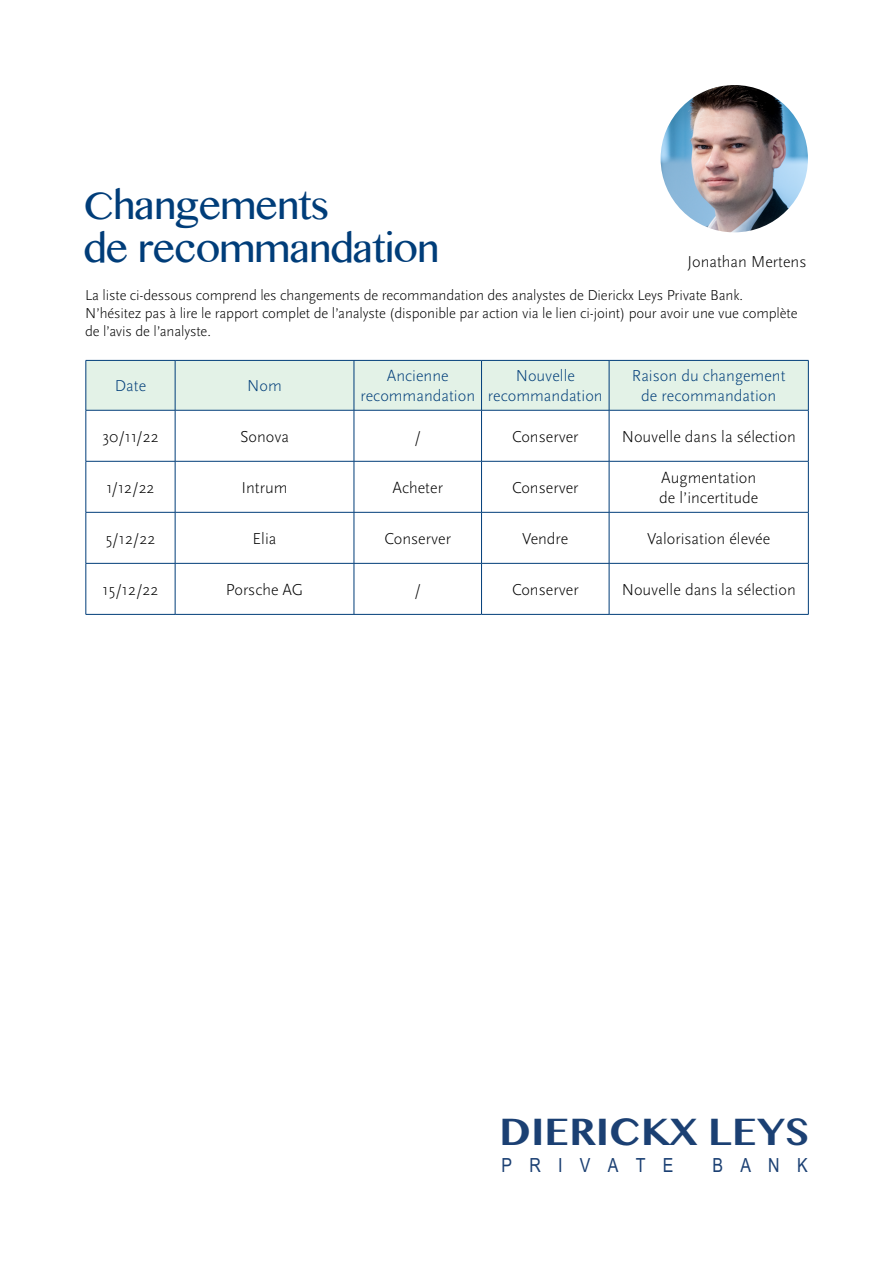
<style>
.page{position:relative;width:893px;height:1263px;background:#fff}
.page>*{position:absolute;margin:0;border:0;box-sizing:border-box;transform-origin:0 0}
.t1{font:39px/43.5px "Malayalam MN";letter-spacing:-.02em;color:#003d79}
.t2{font:700 37.8px "Malayalam MN";color:#1b4073}
.t3{font:19.5px "Arial Narrow";letter-spacing:.89em;color:#1b4073}
.t4{font:300 16.5px/19.8px "Scala Sans Pro";color:#000}
.t5{font:300 16.5px/19.8px "Scala Sans Pro";color:#003d79;text-align:center}
.t6{font:300 15px/18px "Scala Sans Pro";letter-spacing:-.01em;color:#000}
</style>
<div class="page">
<img style="left:661px;top:85px;width:147px;height:147px;border-radius:74px">
<div style="left:87px;top:361px;width:721px;height:49px;background:#e3f2e7"></div>
<svg style="left:87px;top:411px;width:721px;height:203px"></svg>
<hr style="left:86px;top:410px;width:89px;height:1px;background:#003d79">
<hr style="left:86px;top:410px;width:1px;height:51px;background:#003d79">
<hr style="left:175px;top:410px;width:179px;height:1px;background:#003d79">
<hr style="left:175px;top:410px;width:1px;height:51px;background:#003d79">
<hr style="left:354px;top:410px;width:127px;height:1px;background:#003d79">
<hr style="left:354px;top:410px;width:1px;height:51px;background:#003d79">
<hr style="left:481px;top:410px;width:128px;height:1px;background:#003d79">
<hr style="left:481px;top:410px;width:1px;height:51px;background:#003d79">
<hr style="left:609px;top:410px;width:199px;height:1px;background:#003d79">
<hr style="left:609px;top:410px;width:1px;height:51px;background:#003d79">
<hr style="left:808px;top:410px;width:1px;height:51px;background:#003d79">
<hr style="left:86px;top:461px;width:89px;height:1px;background:#003d79">
<hr style="left:86px;top:461px;width:1px;height:51px;background:#003d79">
<hr style="left:175px;top:461px;width:179px;height:1px;background:#003d79">
<hr style="left:175px;top:461px;width:1px;height:51px;background:#003d79">
<hr style="left:354px;top:461px;width:127px;height:1px;background:#003d79">
<hr style="left:354px;top:461px;width:1px;height:51px;background:#003d79">
<hr style="left:481px;top:461px;width:128px;height:1px;background:#003d79">
<hr style="left:481px;top:461px;width:1px;height:51px;background:#003d79">
<hr style="left:609px;top:461px;width:199px;height:1px;background:#003d79">
<hr style="left:609px;top:461px;width:1px;height:51px;background:#003d79">
<hr style="left:808px;top:461px;width:1px;height:51px;background:#003d79">
<hr style="left:86px;top:512px;width:89px;height:1px;background:#003d79">
<hr style="left:86px;top:512px;width:1px;height:51px;background:#003d79">
<hr style="left:175px;top:512px;width:179px;height:1px;background:#003d79">
<hr style="left:175px;top:512px;width:1px;height:51px;background:#003d79">
<hr style="left:354px;top:512px;width:127px;height:1px;background:#003d79">
<hr style="left:354px;top:512px;width:1px;height:51px;background:#003d79">
<hr style="left:481px;top:512px;width:128px;height:1px;background:#003d79">
<hr style="left:481px;top:512px;width:1px;height:51px;background:#003d79">
<hr style="left:609px;top:512px;width:199px;height:1px;background:#003d79">
<hr style="left:609px;top:512px;width:1px;height:51px;background:#003d79">
<hr style="left:808px;top:512px;width:1px;height:51px;background:#003d79">
<hr style="left:86px;top:563px;width:89px;height:1px;background:#003d79">
<hr style="left:86px;top:563px;width:1px;height:51px;background:#003d79">
<hr style="left:175px;top:563px;width:179px;height:1px;background:#003d79">
<hr style="left:175px;top:563px;width:1px;height:51px;background:#003d79">
<hr style="left:354px;top:563px;width:127px;height:1px;background:#003d79">
<hr style="left:354px;top:563px;width:1px;height:51px;background:#003d79">
<hr style="left:481px;top:563px;width:128px;height:1px;background:#003d79">
<hr style="left:481px;top:563px;width:1px;height:51px;background:#003d79">
<hr style="left:609px;top:563px;width:199px;height:1px;background:#003d79">
<hr style="left:609px;top:563px;width:1px;height:51px;background:#003d79">
<hr style="left:808px;top:563px;width:1px;height:51px;background:#003d79">
<hr style="left:86px;top:614px;width:89px;height:1px;background:#003d79">
<hr style="left:175px;top:614px;width:179px;height:1px;background:#003d79">
<hr style="left:354px;top:614px;width:127px;height:1px;background:#003d79">
<hr style="left:481px;top:614px;width:128px;height:1px;background:#003d79">
<hr style="left:609px;top:614px;width:199px;height:1px;background:#003d79">
<hr style="left:86px;top:360px;width:89px;height:1px;background:#003d79">
<hr style="left:86px;top:361px;width:1px;height:49px;background:#003d79">
<hr style="left:175px;top:360px;width:179px;height:1px;background:#003d79">
<hr style="left:175px;top:361px;width:1px;height:49px;background:#003d79">
<hr style="left:354px;top:360px;width:127px;height:1px;background:#003d79">
<hr style="left:354px;top:361px;width:1px;height:49px;background:#003d79">
<hr style="left:481px;top:360px;width:128px;height:1px;background:#003d79">
<hr style="left:481px;top:361px;width:1px;height:49px;background:#003d79">
<hr style="left:609px;top:360px;width:199px;height:1px;background:#003d79">
<hr style="left:609px;top:361px;width:1px;height:49px;background:#003d79">
<hr style="left:808px;top:361px;width:1px;height:49px;background:#003d79">
<h1 class="t1" style="left:83px;top:185px;width:357px">Changements<br>de recommandation</h1>
<p class="t4" style="left:687px;top:252px;width:121px">Jonathan Mertens</p>
<p class="t6" style="left:85px;top:286px;width:714px">La liste ci-dessous comprend les changements de recommandation des analystes de Dierickx Leys Private Bank.<br>N’hésitez pas à lire le rapport complet de l’analyste (disponible par action via le lien ci-joint) pour avoir une vue complète de l’avis de l’analyste.</p>
<p class="t5" style="left:115px;top:376px;width:33px">Date</p>
<p class="t5" style="left:247px;top:376px;width:36px">Nom</p>
<p class="t5" style="left:360px;top:366px;width:116px">Ancienne recommandation</p>
<p class="t5" style="left:488px;top:366px;width:116px">Nouvelle recommandation</p>
<p class="t5" style="left:632px;top:366px;width:155px">Raison du changement de recommandation</p>
<p class="t4" style="left:102px;top:427px;width:58px">30/11/22</p>
<p class="t4" style="left:240px;top:427px;width:50px">Sonova</p>
<p class="t4" style="left:414px;top:427px;width:8px">/</p>
<p class="t4" style="left:512px;top:427px;width:68px">Conserver</p>
<p class="t4" style="left:622px;top:427px;width:176px">Nouvelle dans la sélection</p>
<p class="t4" style="left:106px;top:478px;width:50px">1/12/22</p>
<p class="t4" style="left:241px;top:478px;width:48px">Intrum</p>
<p class="t4" style="left:392px;top:478px;width:52px">Acheter</p>
<p class="t4" style="left:512px;top:478px;width:68px">Conserver</p>
<p class="t4" style="left:659px;top:468px;width:101px">Augmentation de l’incertitude</p>
<p class="t4" style="left:106px;top:529px;width:51px">5/12/22</p>
<p class="t4" style="left:253px;top:529px;width:25px">Elia</p>
<p class="t4" style="left:384px;top:529px;width:68px">Conserver</p>
<p class="t4" style="left:522px;top:529px;width:48px">Vendre</p>
<p class="t4" style="left:647px;top:529px;width:125px">Valorisation élevée</p>
<p class="t4" style="left:103px;top:580px;width:57px">15/12/22</p>
<p class="t4" style="left:226px;top:580px;width:79px">Porsche AG</p>
<p class="t4" style="left:414px;top:580px;width:8px">/</p>
<p class="t4" style="left:512px;top:580px;width:68px">Conserver</p>
<p class="t4" style="left:622px;top:580px;width:176px">Nouvelle dans la sélection</p>
<h2 class="t2" style="left:499px;top:1107px;width:312px">DIERICKX LEYS</h2>
<h3 class="t3" style="left:501px;top:1151px;width:173px">PRIVATE</h3>
<h3 class="t3" style="left:712px;top:1151px;width:97px">BANK</h3>
</div>
